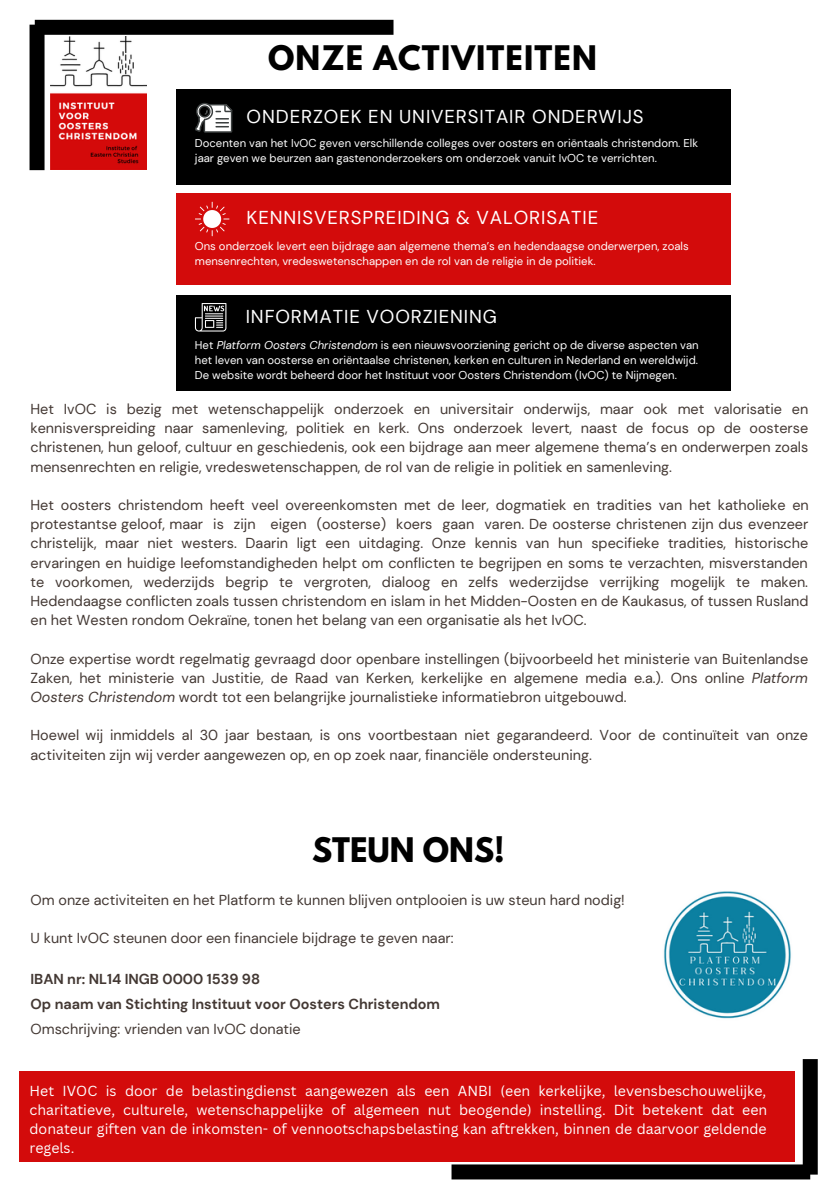
<style>
.page{position:relative;width:839px;height:1191px;background:#fff}
.page>*{position:absolute;margin:0;border:0;box-sizing:border-box;transform-origin:0 0}
.t1{font:700 30px "League Spartan";letter-spacing:.04em;color:#000}
.t2{font:700 30px "League Spartan";color:#000}
.t3{font:18.6px "DM Sans";letter-spacing:.045em;color:#fff}
.t4{font:14.4px/19.2px "DM Sans";color:#433833;text-align:justify}
.t5{font:700 14.4px "DM Sans";color:#433833}
.t6{font:14.2px/18.8px "Canva Sans";color:#fff;text-align:justify}
.t7{font:11.4px/15px "DM Sans";color:#fff}
.s1{font-style:italic}
</style>
<div class="page">
<div style="left:20px;top:1072px;width:775px;height:90px;background:#d30b0b"></div>
<div style="left:35px;top:20px;width:358px;height:15px;background:#000"></div>
<div style="left:30px;top:25px;width:15px;height:145px;background:#000"></div>
<div style="left:177px;top:89px;width:554px;height:96px;background:#000"></div>
<div style="left:177px;top:193px;width:554px;height:92px;background:#d30b0b"></div>
<svg style="left:195px;top:202px;width:34px;height:34px"></svg>
<svg style="left:195px;top:103px;width:37px;height:30px"></svg>
<img style="left:51px;top:36px;width:96px;height:134px">
<div style="left:451px;top:1164px;width:359px;height:15px;background:#000"></div>
<div style="left:802px;top:1059px;width:15px;height:116px;background:#000"></div>
<div style="left:177px;top:295px;width:554px;height:96px;background:#000"></div>
<svg style="left:195px;top:303px;width:31px;height:29px"></svg>
<img style="left:663px;top:891px;width:128px;height:128px">
<p class="t1" style="left:268px;top:43px;width:330px">ONZE ACTIVITEITEN</p>
<p class="t3" style="left:247px;top:105px;width:398px">ONDERZOEK EN UNIVERSITAIR ONDERWIJS</p>
<p class="t7" style="left:195px;top:136px;width:504px">Docenten van het IvOC geven verschillende colleges over oosters en oriëntaals christendom. Elk jaar geven we beurzen aan gastenonderzoekers om onderzoek vanuit IvOC te verrichten.</p>
<p class="t3" style="left:247px;top:206px;width:353px">KENNISVERSPREIDING &amp; VALORISATIE</p>
<p class="t7" style="left:195px;top:239px;width:495px">Ons onderzoek levert een bijdrage aan algemene thema’s en hedendaagse onderwerpen, zoals mensenrechten, vredeswetenschappen en de rol van de religie in de politiek.</p>
<p class="t3" style="left:246px;top:304px;width:253px">INFORMATIE VOORZIENING</p>
<p class="t7" style="left:195px;top:337px;width:505px">Het <span class="s1">Platform Oosters Christendom</span> is een nieuwsvoorziening gericht op de diverse aspecten van het leven van oosterse en oriëntaalse christenen, kerken en culturen in Nederland en wereldwijd.</p>
<p class="t7" style="left:195px;top:367px;width:483px">De website wordt beheerd door het Instituut voor Oosters Christendom (IvOC) te Nijmegen.</p>
<p class="t4" style="left:30px;top:400px;width:779px">Het IvOC is bezig met wetenschappelijk onderzoek en universitair onderwijs, maar ook met valorisatie en kennisverspreiding naar samenleving, politiek en kerk. Ons onderzoek levert, naast de focus op de oosterse christenen, hun geloof, cultuur en geschiedenis, ook een bijdrage aan meer algemene thema’s en onderwerpen zoals mensenrechten en religie, vredeswetenschappen, de rol van de religie in politiek en samenleving.</p>
<p class="t4" style="left:30px;top:496px;width:779px">Het oosters christendom heeft veel overeenkomsten met de leer, dogmatiek en tradities van het katholieke en protestantse geloof, maar is zijn eigen (oosterse) koers gaan varen. De oosterse christenen zijn dus evenzeer christelijk, maar niet westers. Daarin ligt een uitdaging. Onze kennis van hun specifieke tradities, historische ervaringen en huidige leefomstandigheden helpt om conflicten te begrijpen en soms te verzachten, misverstanden te voorkomen, wederzijds begrip te vergroten, dialoog en zelfs wederzijdse verrijking mogelijk te maken.<br>Hedendaagse conflicten zoals tussen christendom en islam in het Midden-Oosten en de Kaukasus, of tussen Rusland en het Westen rondom Oekraïne, tonen het belang van een organisatie als het IvOC.</p>
<p class="t4" style="left:30px;top:649px;width:779px">Onze expertise wordt regelmatig gevraagd door openbare instellingen (bijvoorbeeld het ministerie van Buitenlandse Zaken, het ministerie van Justitie, de Raad van Kerken, kerkelijke en algemene media e.a.). Ons online <span class="s1">Platform Oosters Christendom</span> wordt tot een belangrijke journalistieke informatiebron uitgebouwd.</p>
<p class="t4" style="left:30px;top:726px;width:779px">Hoewel wij inmiddels al 30 jaar bestaan, is ons voortbestaan niet gegarandeerd. Voor de continuïteit van onze activiteiten zijn wij verder aangewezen op, en op zoek naar, financiële ondersteuning.</p>
<p class="t2" style="left:312px;top:835px;width:194px">STEUN ONS!</p>
<p class="t4" style="left:30px;top:890px;width:596px">Om onze activiteiten en het Platform te kunnen blijven ontplooien is uw steun hard nodig!</p>
<p class="t4" style="left:30px;top:929px;width:424px">U kunt IvOC steunen door een financiele bijdrage te geven naar:</p>
<p class="t5" style="left:30px;top:970px;width:231px">IBAN nr: NL14 INGB 0000 1539 98</p>
<p class="t5" style="left:30px;top:995px;width:411px">Op naam van Stichting Instituut voor Oosters Christendom</p>
<p class="t4" style="left:30px;top:1020px;width:272px">Omschrijving: vrienden van IvOC donatie</p>
<p class="t6" style="left:30px;top:1081px;width:739px">Het IVOC is door de belastingdienst aangewezen als een ANBI (een kerkelijke, levensbeschouwelijke, charitatieve, culturele, wetenschappelijke of algemeen nut beogende) instelling. Dit betekent dat een donateur giften van de inkomsten- of vennootschapsbelasting kan aftrekken, binnen de daarvoor geldende regels.</p>
</div>
